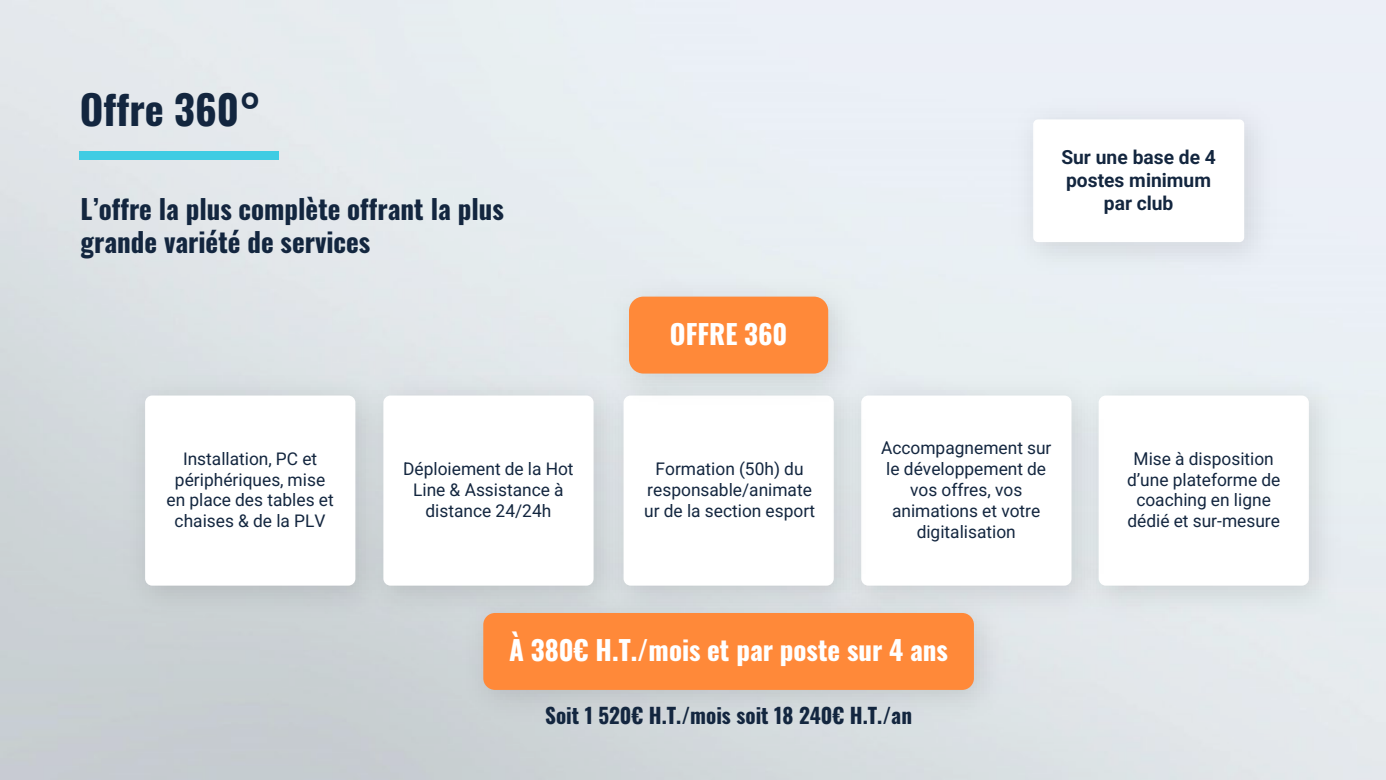
<style>
.page{position:relative;width:1386px;height:780px;background:#fff}
.page>*{position:absolute;margin:0;border:0;box-sizing:border-box;transform-origin:0 0}
.t1{font:700 40.43px "Oswald";color:#13263f}
.t2{font:700 26.95px/32.3px "Oswald";color:#13263f}
.t3{font:700 26.95px "Oswald";color:#fff}
.t4{font:700 21.09px "Oswald";color:#13263f}
.t5{font:700 19.25px/23.1px "Roboto";color:#13263f;text-align:center}
.t6{font:17.32px/20.7px "Roboto";color:#13263f;text-align:center}
</style>
<div class="page">
<img style="left:0;top:0;width:1385px;height:779px">
<div style="left:79px;top:151px;width:199px;height:8px;background:#3fcce3"></div>
<img style="left:1112px;top:365px;width:237px;height:261px">
<div style="left:1098px;top:395px;width:210px;height:190px;background:#fff;border:2px solid #fff;border-radius:6px"></div>
<img style="left:115px;top:365px;width:238px;height:261px">
<div style="left:145px;top:395px;width:210px;height:190px;background:#fff;border:2px solid #fff;border-radius:6px"></div>
<img style="left:1002px;top:89px;width:282px;height:194px">
<div style="left:1033px;top:119px;width:210px;height:123px;background:#fff;border:2px solid #fff;border-radius:4px"></div>
<img style="left:874px;top:365px;width:238px;height:261px">
<div style="left:862px;top:396px;width:208px;height:188px;background:#fff;border-radius:6px"></div>
<div style="left:861px;top:395px;width:210px;height:190px;border:2px solid #fff;border-radius:6px"></div>
<img style="left:353px;top:365px;width:240px;height:261px">
<div style="left:383px;top:395px;width:210px;height:190px;background:#fff;border:2px solid #fff;border-radius:6px"></div>
<img style="left:593px;top:365px;width:281px;height:218px">
<div style="left:624px;top:396px;width:208px;height:188px;background:#fff;border-radius:6px"></div>
<div style="left:623px;top:395px;width:210px;height:190px;border:2px solid #fff;border-radius:6px"></div>
<img style="left:453px;top:583px;width:561px;height:148px">
<div style="left:483px;top:612px;width:490px;height:77px;background:#ff8939;border-radius:12px"></div>
<img style="left:598px;top:266px;width:271px;height:149px">
<div style="left:629px;top:296px;width:199px;height:77px;background:#ff8939;border-radius:14px"></div>
<p class="t1" style="left:80px;top:88px;width:182px">Offre 360°</p>
<p class="t2" style="left:81px;top:195px;width:425px">L’offre la plus complète offrant la plus grande variété de services</p>
<p class="t3" style="left:670px;top:319px;width:119px">OFFRE 360</p>
<p class="t6" style="left:166px;top:447px;width:169px">Installation, PC et périphériques, mise en place des tables et chaises &amp; de la PLV</p>
<p class="t6" style="left:403px;top:458px;width:172px">Déploiement de la Hot<br>Line &amp; Assistance à distance 24/24h</p>
<p class="t6" style="left:644px;top:458px;width:172px">Formation (50h) du responsable/animate ur de la section esport</p>
<p class="t5" style="left:1061px;top:145px;width:156px">Sur une base de 4 postes minimum par club</p>
<p class="t6" style="left:881px;top:437px;width:172px">Accompagnement sur le développement de vos offres, vos animations et votre digitalisation</p>
<p class="t6" style="left:1126px;top:447px;width:155px">Mise à disposition d’une plateforme de coaching en ligne dédié et sur-mesure</p>
<p class="t3" style="left:509px;top:635px;width:440px">À 380€ H.T./mois et par poste sur 4 ans</p>
<p class="t4" style="left:545px;top:704px;width:368px">Soit 1 520€ H.T./mois soit 18 240€ H.T./an</p>
</div>
